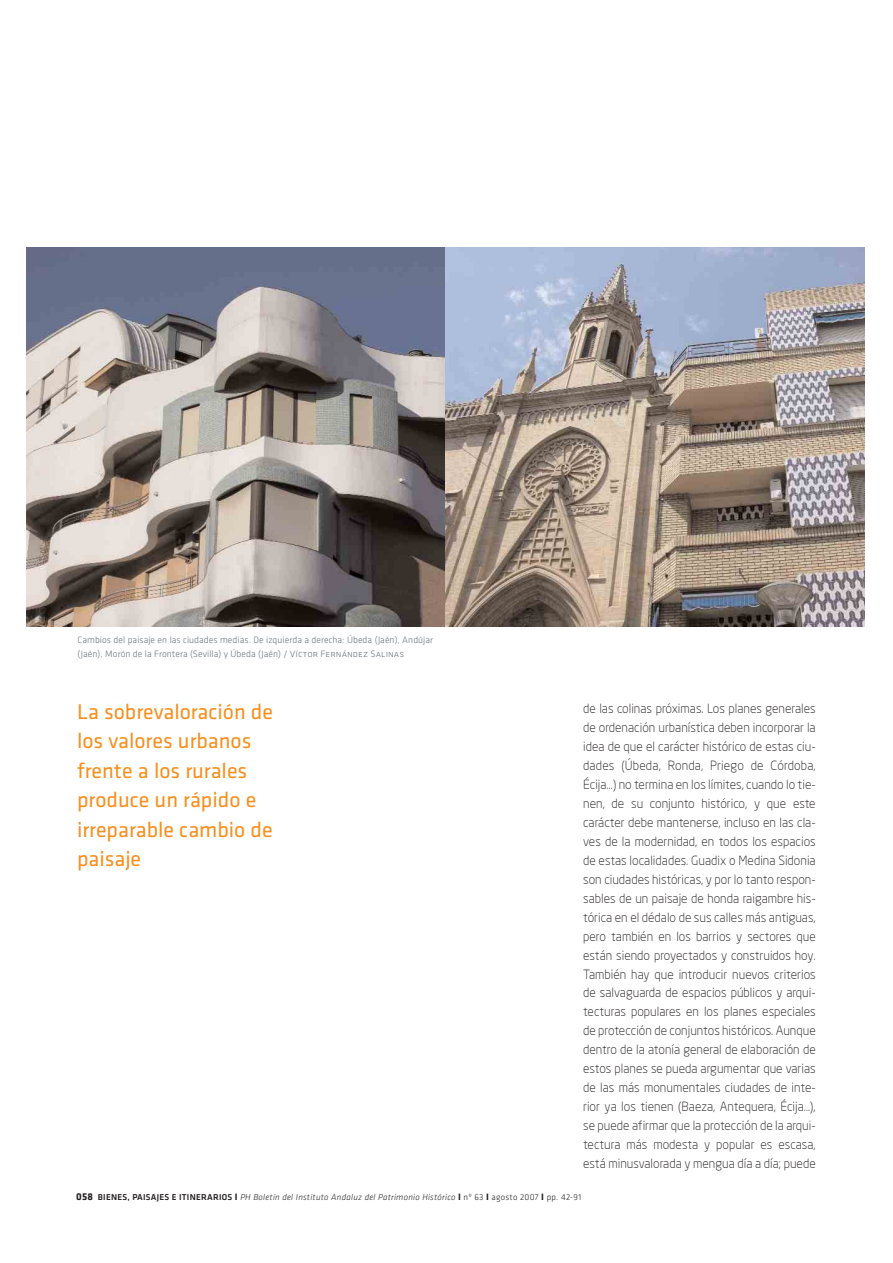
<style>
.page{position:relative;width:893px;height:1263px;background:#fff}
.page>*{position:absolute;margin:0;border:0;box-sizing:border-box;transform-origin:0 0}
.t1{font:22.05px/29.4px "Klavika";color:#f78f1e}
.t2{font:300 12.45px/18.9px "Neo Sans";letter-spacing:.005em;color:#231f20;text-align:justify}
.t3{font:300 9.6px/13.2px "Klavika";letter-spacing:.005em;color:#6a737b}
.t4{font:italic 300 8.85px "Klavika";letter-spacing:.03em;color:#231f20}
.s1{font-family:"Klavika Light Caps";font-weight:400}
.s2{font-weight:700;font-style:normal;font-size:10.35px}
.s3{font-weight:500;font-style:normal}
.s4{font-weight:700;font-style:normal;font-size:9.6px}
.s5{font-style:normal}
</style>
<div class="page">
<img style="left:26px;top:247px;width:838px;height:380px">
<p class="t3" style="left:78px;top:634px;width:357px">Cambios del paisaje en las ciudades medias. De izquierda a derecha: Úbeda (Jaén), Andújar (Jaén), Morón de la Frontera (Sevilla) y Úbeda (Jaén) / <span class="s1">Víctor Fernández Salinas</span></p>
<h1 class="t1" style="left:77px;top:699px;width:198px">La sobrevaloración de los valores urbanos frente a los rurales produce un rápido e irreparable cambio de paisaje</h1>
<p class="t2" style="left:583px;top:698px;width:234px">de las colinas próximas. Los planes generales de ordenación urbanística deben incorporar la idea de que el carácter histórico de estas ciu&shy;dades (Úbeda, Ronda, Priego de Córdoba, Écija…) no termina en los límites, cuando lo tie&shy;nen, de su conjunto histórico, y que este carácter debe mantenerse, incluso en las cla&shy;ves de la modernidad, en todos los espacios de estas localidades. Guadix o Medina Sidonia son ciudades históricas, y por lo tanto respon&shy;sables de un paisaje de honda raigambre his&shy;tórica en el dédalo de sus calles más antiguas, pero también en los barrios y sectores que están siendo proyectados y construidos hoy.<br>También hay que introducir nuevos criterios de salvaguarda de espacios públicos y arqui&shy;tecturas populares en los planes especiales de protección de conjuntos históricos. Aunque dentro de la atonía general de elaboración de estos planes se pueda argumentar que varias de las más monumentales ciudades de inte&shy;rior ya los tienen (Baeza, Antequera, Écija…), se puede afirmar que la protección de la arqui&shy;tectura más modesta y popular es escasa, está minusvalorada y mengua día a día; puede</p>
<p class="t4" style="left:76px;top:1194px;width:507px"><span class="s2">058</span> <span class="s3">BIENES, PAISAJES E ITINERARIOS</span> <span class="s4">I</span> PH Boletín del Instituto Andaluz del Patrimonio Histórico <span class="s4">I</span> <span class="s5">nº 63</span> <span class="s4">I</span> <span class="s5">agosto 2007</span> <span class="s4">I</span> <span class="s5">pp. 42-91</span></p>
</div>
